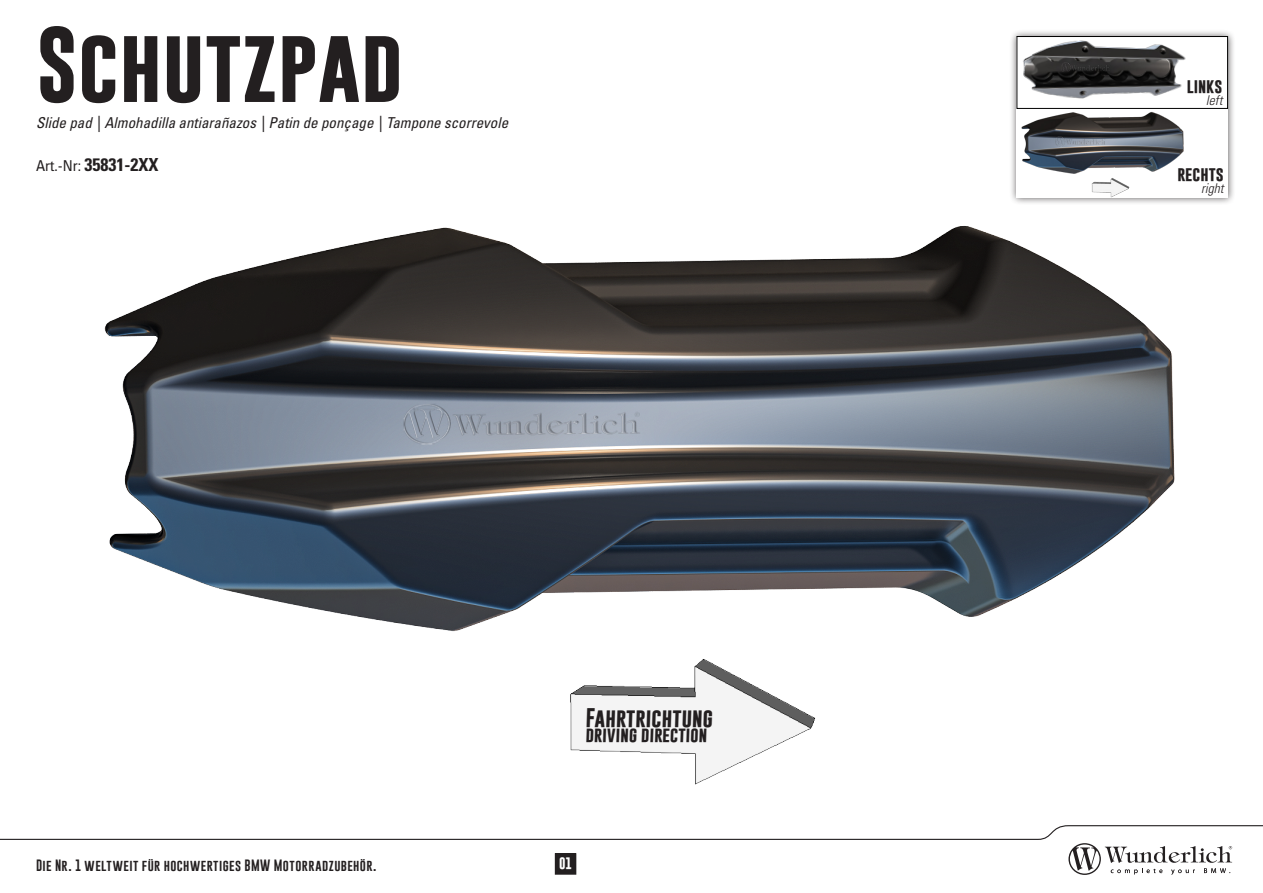
<style>
.page{position:relative;width:1263px;height:893px;background:#fff}
.page>*{position:absolute;margin:0;border:0;box-sizing:border-box;transform-origin:0 0}
.t1{font:700 76.5px "Gobold";color:#231f20}
.BU{font:700 19.5px "Gobold";color:#231f20}
.t2{font:700 condensed 18px "Univers LT Std";color:#231f20}
.BU-2{font:700 15.75px "Gobold";color:#231f20}
.t3{font:italic condensed 15px "Univers LT Std";color:#231f20}
.t4{font:700 15px "Gobold";color:#231f20}
.t5{font:italic 300 condensed 13.5px "Univers LT Std";color:#231f20}
.t6{font:12px "Gobold";letter-spacing:.035em;color:#231f20}
.t7{font:700 12px "Gobold";color:#fff}
.s1{font-weight:400;font-size:15px}
</style>
<div class="page">
<svg style="left:0;top:825px;width:1263px;height:50px"></svg>
<img style="left:104px;top:226px;width:1071px;height:559px">
<div style="left:555px;top:854px;width:21px;height:20px;background:#231f20"></div>
<div style="left:555px;top:853px;width:21px;height:21px;border:1px solid #231f20"></div>
<img style="left:403px;top:402px;width:241px;height:43px">
<div style="left:1009px;top:29px;width:227px;height:176px;background:#231f20;opacity:.75"></div>
<div style="left:1016px;top:37px;width:212px;height:161px;background:#fff"></div>
<img style="left:1021px;top:112px;width:163px;height:86px">
<img style="left:1056px;top:137px;width:49px;height:9px">
<img style="left:1023px;top:40px;width:163px;height:59px">
<div style="left:1016px;top:36px;width:212px;height:73px;border:1px solid #000"></div>
<img style="left:1061px;top:62px;width:50px;height:10px">
<p class="t1" style="left:36px;top:15px;width:368px">Schutzpad</p>
<p class="t3" style="left:36px;top:113px;width:473px">Slide pad | Almohadilla antiarañazos | Patin de ponçage | Tampone scorrevole</p>
<p class="t2" style="left:36px;top:153px;width:124px"><span class="s1">Art.-Nr:</span> 35831-2XX</p>
<p class="t6" style="left:36px;top:858px;width:342px">Die Nr. 1 weltweit für hochwertiges BMW Motorradzubehör.</p>
<p class="BU" style="left:585px;top:705px;width:130px">Fahrtrichtung</p>
<p class="BU-2" style="left:585px;top:724px;width:124px">driving direction</p>
<p class="t7" style="left:559px;top:855px;width:15px">01</p>
<p class="t4" style="left:1187px;top:76px;width:37px">links</p>
<p class="t5" style="left:1206px;top:92px;width:18px">left</p>
<p class="t4" style="left:1177px;top:164px;width:48px">rechts</p>
<p class="t5" style="left:1201px;top:180px;width:24px">right</p>
</div>
